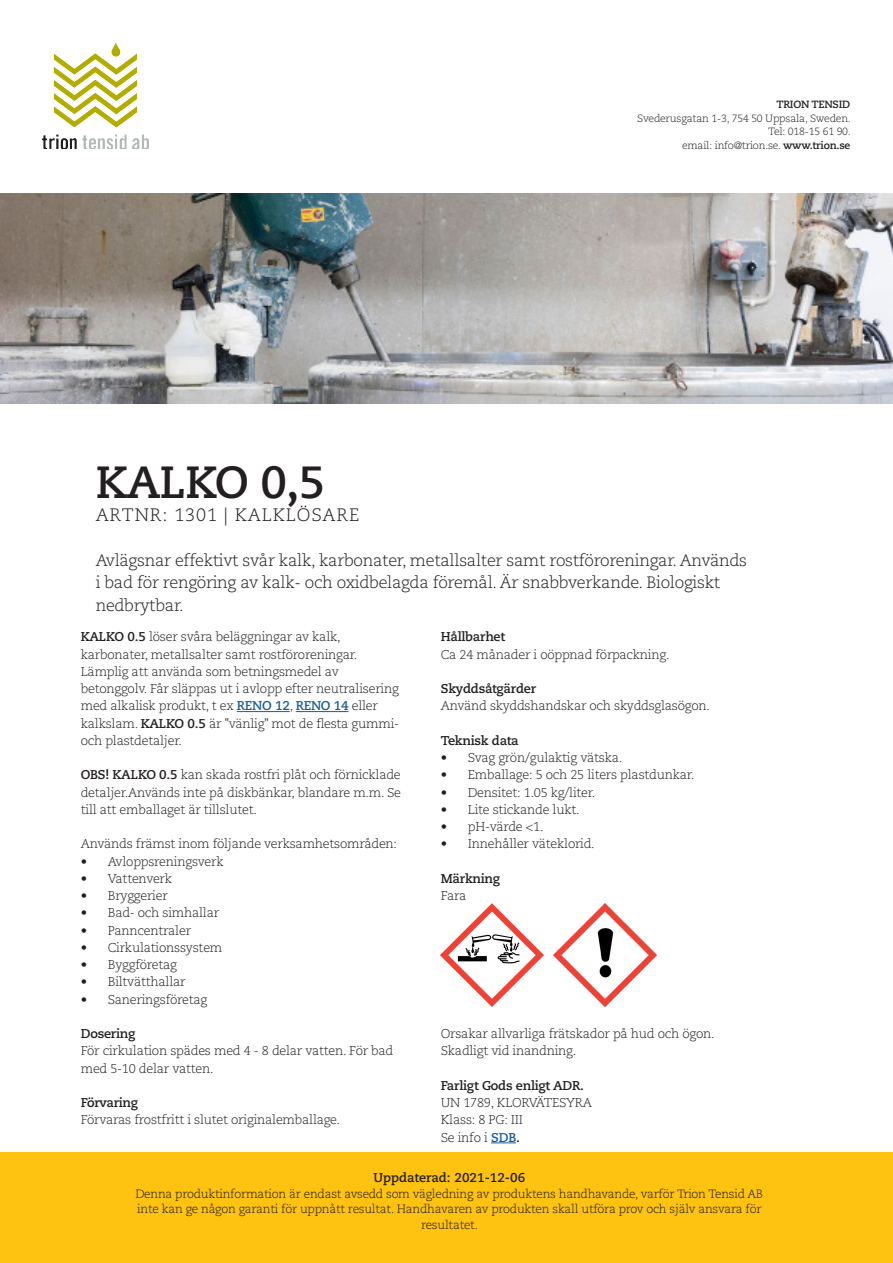
<style>
.page{position:relative;width:893px;height:1263px;background:#fff}
.page>*{position:absolute;margin:0;border:0;box-sizing:border-box;transform-origin:0 0}
.Rubrik{font:700 45px "Caecilia LT Std";letter-spacing:-.02em;color:#231f20}
.Rubrik-2{font:300 18px "Caecilia LT Std";letter-spacing:.05em;color:#231f20}
.Ingress{font:300 16.5px/22.5px "Caecilia LT Std";letter-spacing:-.02em;color:#231f20}
.Brödtext{font:300 12.75px/17.2px "Caecilia LT Std";letter-spacing:-.02em;color:#231f20}
.Rubrik_3{font:300 12.75px/17.2px "Caecilia LT Std";letter-spacing:-.02em;color:#231f20}
.Rubrik_3-2{font:700 12.75px "Caecilia LT Std";letter-spacing:-.02em;color:#231f20}
.Brödtext-2{font:700 12.75px "Caecilia LT Std";letter-spacing:-.02em;color:#231f20}
.Brödtext-3{font:700 12.75px "Caecilia LT Std";color:#231f20}
.t1{font:300 12px/15.8px "Caecilia LT Std";letter-spacing:-.02em;color:#231f20;text-align:center}
.t2{font:300 10.5px "Caecilia LT Std";letter-spacing:-.02em;color:#231f20}
.t3{font:700 10.5px "Caecilia LT Std";letter-spacing:-.02em;color:#231f20}
.s1{font-weight:700}
.s2{font-weight:700;color:#175d9e}
</style>
<div class="page">
<div style="left:0;top:1152px;width:893px;height:111px;background:#fec210"></div>
<img style="left:0;top:194px;width:893px;height:210px">
<img style="left:43px;top:43px;width:106px;height:106px">
<hr style="left:237px;top:711px;width:53px;height:1px;background:#175d9e">
<hr style="left:296px;top:711px;width:52px;height:1px;background:#175d9e">
<svg style="left:491px;top:1142px;width:25px;height:1px"></svg>
<img style="left:441px;top:904px;width:103px;height:103px">
<img style="left:553px;top:904px;width:103px;height:103px">
<p class="t3" style="left:776px;top:98px;width:76px">TRION TENSID</p>
<p class="t2" style="left:637px;top:112px;width:215px">Svederusgatan 1-3, 754 50 Uppsala, Sweden.</p>
<p class="t2" style="left:768px;top:126px;width:84px">Tel: 018-15 61 90.</p>
<p class="t2" style="left:682px;top:139px;width:170px">email: info@trion.se. <span class="s1">www.trion.se</span></p>
<p class="Rubrik" style="left:96px;top:456px;width:231px">KALKO 0,5</p>
<p class="Rubrik-2" style="left:96px;top:504px;width:265px">ARTNR: 1301 | KALKLÖSARE</p>
<p class="Ingress" style="left:96px;top:549px;width:653px">Avlägsnar effektivt svår kalk, karbonater, metallsalter samt rostföroreningar. Används i bad för rengöring av kalk- och oxidbelagda föremål. Är snabbverkande. Biologiskt nedbrytbar.</p>
<p class="Rubrik_3" style="left:81px;top:629px;width:278px"><span class="s1">KALKO 0.5</span> löser svåra beläggningar av kalk, karbonater, metallsalter samt rostföroreningar.</p>
<p class="Brödtext" style="left:81px;top:663px;width:320px">Lämplig att använda som betningsmedel av betonggolv. Får släppas ut i avlopp efter neutralisering med alkalisk produkt, t ex <span class="s2">RENO 12</span>, <span class="s2">RENO 14</span> eller kalkslam. <span class="s1">KALKO 0.5</span> är "vänlig" mot de flesta gummi&shy;och plastdetaljer.</p>
<p class="Brödtext" style="left:81px;top:767px;width:322px;text-align:justify"><span class="s1">OBS! KALKO 0.5</span> kan skada rostfri plåt och förnicklade detaljer.Används inte på diskbänkar, blandare m.m. Se till att emballaget är tillslutet.</p>
<p class="Brödtext" style="left:81px;top:836px;width:318px">Används främst inom följande verksamhetsområden:</p>
<p class="Brödtext" style="left:81px;top:853px;width:144px">• Avloppsreningsverk</p>
<p class="Brödtext" style="left:81px;top:870px;width:93px">• Vattenverk</p>
<p class="Brödtext" style="left:81px;top:887px;width:89px">• Bryggerier</p>
<p class="Brödtext" style="left:81px;top:905px;width:140px">• Bad- och simhallar</p>
<p class="Brödtext" style="left:81px;top:922px;width:112px">• Panncentraler</p>
<p class="Brödtext" style="left:81px;top:939px;width:143px">• Cirkulationssystem</p>
<p class="Brödtext" style="left:81px;top:956px;width:98px">• Byggföretag</p>
<p class="Brödtext" style="left:81px;top:974px;width:106px">• Biltvätthallar</p>
<p class="Brödtext" style="left:81px;top:991px;width:128px">• Saneringsföretag</p>
<p class="Rubrik_3-2" style="left:81px;top:1026px;width:56px">Dosering</p>
<p class="Brödtext" style="left:81px;top:1043px;width:314px">För cirkulation spädes med 4 - 8 delar vatten. För bad</p>
<p class="Brödtext" style="left:81px;top:1060px;width:134px">med 5-10 delar vatten.</p>
<p class="Rubrik_3-2" style="left:81px;top:1095px;width:59px">Förvaring</p>
<p class="Brödtext" style="left:81px;top:1112px;width:261px">Förvaras frostfritt i slutet originalemballage.</p>
<p class="Rubrik_3-2" style="left:441px;top:629px;width:66px">Hållbarhet</p>
<p class="Brödtext" style="left:441px;top:646px;width:230px">Ca 24 månader i oöppnad förpackning.</p>
<p class="Rubrik_3-2" style="left:441px;top:681px;width:97px">Skyddsåtgärder</p>
<p class="Brödtext" style="left:441px;top:698px;width:271px">Använd skyddshandskar och skyddsglasögon.</p>
<p class="Rubrik_3-2" style="left:441px;top:733px;width:79px">Teknisk data</p>
<p class="Brödtext" style="left:441px;top:749px;width:183px">• Svag grön/gulaktig vätska.</p>
<p class="Brödtext" style="left:441px;top:767px;width:255px">• Emballage: 5 och 25 liters plastdunkar.</p>
<p class="Brödtext" style="left:441px;top:784px;width:156px">• Densitet: 1.05 kg/liter.</p>
<p class="Brödtext" style="left:441px;top:801px;width:140px">• Lite stickande lukt.</p>
<p class="Brödtext" style="left:441px;top:818px;width:104px">• pH-värde &lt;1.</p>
<p class="Brödtext" style="left:441px;top:836px;width:156px">• Innehåller väteklorid.</p>
<p class="Rubrik_3-2" style="left:441px;top:871px;width:61px">Märkning</p>
<p class="Rubrik_3" style="left:441px;top:887px;width:27px">Fara</p>
<p class="Brödtext" style="left:441px;top:1025px;width:275px">Orsakar allvarliga frätskador på hud och ögon.</p>
<p class="Brödtext" style="left:441px;top:1043px;width:137px">Skadligt vid inandning.</p>
<p class="Brödtext-2" style="left:441px;top:1078px;width:145px">Farligt Gods enligt ADR.</p>
<p class="Brödtext" style="left:441px;top:1094px;width:153px">UN 1789, KLORVÄTESYRA</p>
<p class="Brödtext" style="left:441px;top:1112px;width:84px">Klass: 8 PG: III</p>
<p class="Brödtext" style="left:441px;top:1129px;width:81px">Se info i <span class="s2">SDB</span><span class="s1">.</span></p>
<p class="Brödtext-3" style="left:373px;top:1170px;width:153px">Uppdaterad: 2021-12-06</p>
<p class="t1" style="left:135px;top:1186px;width:629px">Denna produktinformation är endast avsedd som vägledning av produktens handhavande, varför Trion Tensid AB inte kan ge någon garanti för uppnått resultat. Handhavaren av produkten skall utföra prov och själv ansvara för resultatet.</p>
</div>
